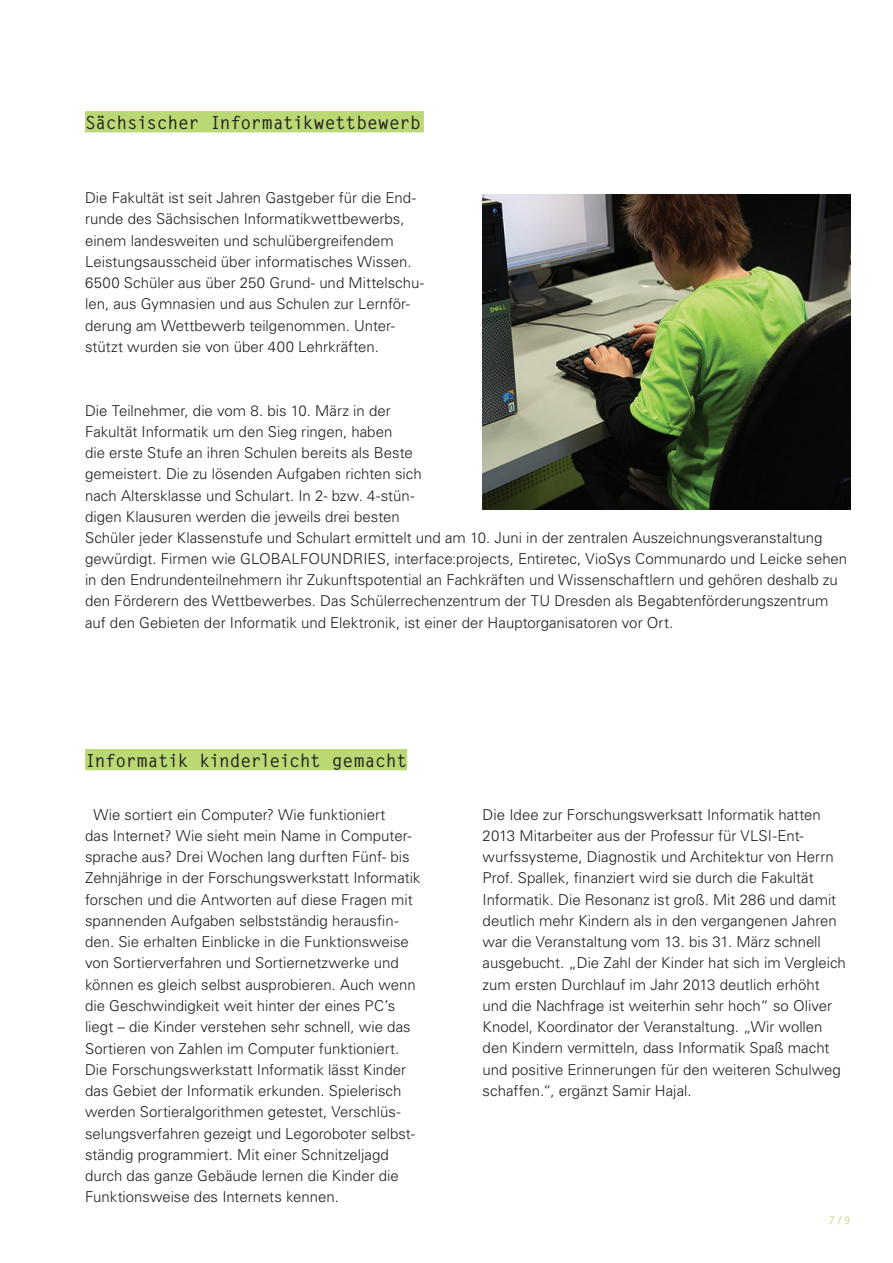
<style>
.page{position:relative;width:893px;height:1263px;background:#fff}
.page>*{position:absolute;margin:0;border:0;box-sizing:border-box;transform-origin:0 0}
.t1{font:700 18px "Letter Gothic Std";letter-spacing:-.02em;color:#231f20}
.t2{font:300 15px/21.3px "Univers LT Std";color:#231f20}
.t3{font:700 10.5px "Letter Gothic Std";color:#bad874}
</style>
<div class="page">
<div style="left:85px;top:111px;width:339px;height:21px;background:#bad874"></div>
<img style="left:483px;top:194px;width:367px;height:315px">
<div style="left:85px;top:749px;width:322px;height:21px;background:#bad874"></div>
<p class="t1" style="left:85px;top:112px;width:337px">Sächsischer Informatikwettbewerb</p>
<p class="t2" style="left:85px;top:187px;width:340px">Die Fakultät ist seit Jahren Gastgeber für die End&shy;runde des Sächsischen Informatikwettbewerbs, einem landesweiten und schulübergreifendem Leistungsausscheid über informatisches Wissen.<br>6500 Schüler aus über 250 Grund- und Mittelschu&shy;len, aus Gymnasien und aus Schulen zur Lernför&shy;derung am Wettbewerb teilgenommen. Unter&shy;stützt wurden sie von über 400 Lehrkräften.</p>
<p class="t2" style="left:85px;top:400px;width:764px">Die Teilnehmer, die vom 8. bis 10. März in der<br>Fakultät Informatik um den Sieg ringen, haben<br>die erste Stufe an ihren Schulen bereits als Beste<br>gemeistert. Die zu lösenden Aufgaben richten sich<br>nach Altersklasse und Schulart. In 2- bzw. 4-stün-<br>digen Klausuren werden die jeweils drei besten<br>Schüler jeder Klassenstufe und Schulart ermittelt und am 10. Juni in der zentralen Auszeichnungsveranstaltung gewürdigt. Firmen wie GLOBALFOUNDRIES, interface:projects, Entiretec, VioSys Communardo und Leicke sehen in den Endrundenteilnehmern ihr Zukunftspotential an Fachkräften und Wissenschaftlern und gehören deshalb zu den Förderern des Wettbewerbes. Das Schülerrechenzentrum der TU Dresden als Begabtenförderungszentrum auf den Gebieten der Informatik und Elektronik, ist einer der Hauptorganisatoren vor Ort.</p>
<p class="t1" style="left:85px;top:750px;width:324px">Informatik kinderleicht gemacht</p>
<p class="t2" style="left:85px;top:804px;width:337px;text-indent:8px">Wie sortiert ein Computer? Wie funktioniert<br>das Internet? Wie sieht mein Name in Computer&shy;sprache aus? Drei Wochen lang durften Fünf- bis Zehnjährige in der Forschungswerkstatt Informatik forschen und die Antworten auf diese Fragen mit spannenden Aufgaben selbstständig herausfin&shy;den. Sie erhalten Einblicke in die Funktionsweise von Sortierverfahren und Sortiernetzwerke und können es gleich selbst ausprobieren. Auch wenn die Geschwindigkeit weit hinter der eines PC’s liegt – die Kinder verstehen sehr schnell, wie das Sortieren von Zahlen im Computer funktioniert.<br>Die Forschungswerkstatt Informatik lässt Kinder das Gebiet der Informatik erkunden. Spielerisch werden Sortieralgorithmen getestet, Verschlüs&shy;selungsverfahren gezeigt und Legoroboter selbst&shy;ständig programmiert. Mit einer Schnitzeljagd durch das ganze Gebäude lernen die Kinder die Funktionsweise des Internets kennen.</p>
<p class="t2" style="left:483px;top:804px;width:365px">Die Idee zur Forschungswerksatt Informatik hatten 2013 Mitarbeiter aus der Professur für VLSI-Ent&shy;wurfssysteme, Diagnostik und Architektur von Herrn Prof. Spallek, finanziert wird sie durch die Fakultät Informatik. Die Resonanz ist groß. Mit 286 und damit deutlich mehr Kindern als in den vergangenen Jahren war die Veranstaltung vom 13. bis 31. März schnell ausgebucht. „Die Zahl der Kinder hat sich im Vergleich zum ersten Durchlauf im Jahr 2013 deutlich erhöht und die Nachfrage ist weiterhin sehr hoch“ so Oliver Knodel, Koordinator der Veranstaltung. „Wir wollen den Kindern vermitteln, dass Informatik Spaß macht und positive Erinnerungen für den weiteren Schulweg schaffen.“, ergänzt Samir Hajal.</p>
<p class="t3" style="left:829px;top:1213px;width:23px">7/9</p>
</div>
